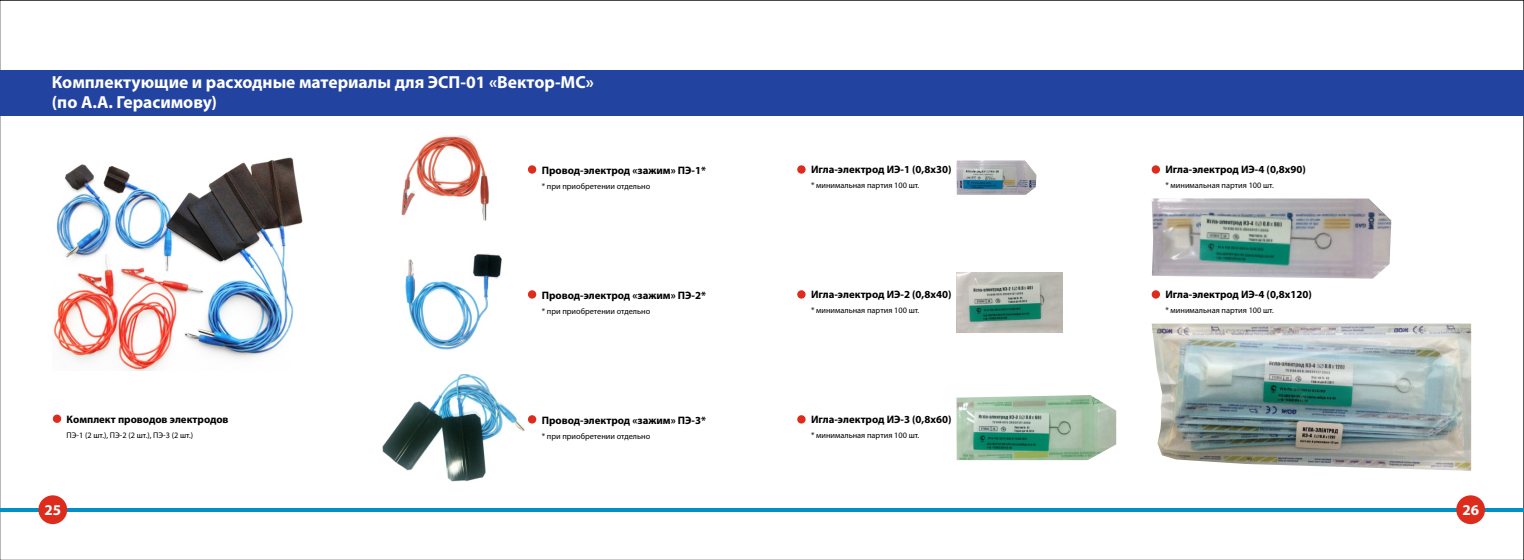
<style>
.page{position:relative;width:1524px;height:560px;background:#fff}
.page>*{position:absolute;margin:0;border:0;box-sizing:border-box;transform-origin:0 0}
.t1{font:700 17.5px/20.1px "Myriad Pro";color:#fff}
.t2{font:700 15px "Myriad Pro";color:#fff}
.t3{font:700 10.88px "Myriad Pro";color:#000}
.t4{font:8.25px "Myriad Pro";color:#000}
</style>
<div class="page">
<hr style="left:0;top:508px;width:1523px;height:3px;background:#0090c8">
<div style="left:0;top:70px;width:1523px;height:45px;background:#2243a0"></div>
<div style="left:38px;top:495px;width:29px;height:29px;background:#dd2b1c;border-radius:50%"></div>
<div style="left:1456px;top:495px;width:29px;height:29px;background:#dd2b1c;border-radius:50%"></div>
<img style="left:405px;top:254px;width:97px;height:96px">
<img style="left:401px;top:135px;width:88px;height:86px">
<img style="left:382px;top:374px;width:142px;height:107px">
<img style="left:53px;top:157px;width:250px;height:213px">
<div style="left:53px;top:414px;width:8px;height:9px;background:#dd2b1c;border-radius:50%"></div>
<div style="left:528px;top:165px;width:8px;height:9px;background:#dd2b1c;border-radius:50%"></div>
<div style="left:528px;top:290px;width:8px;height:9px;background:#dd2b1c;border-radius:50%"></div>
<div style="left:528px;top:415px;width:8px;height:8px;background:#dd2b1c;border-radius:50%"></div>
<img style="left:956px;top:160px;width:80px;height:35px">
<img style="left:956px;top:272px;width:107px;height:61px">
<img style="left:956px;top:395px;width:160px;height:65px">
<img style="left:1151px;top:198px;width:240px;height:81px">
<img style="left:1151px;top:323px;width:320px;height:148px">
<div style="left:797px;top:165px;width:8px;height:9px;background:#dd2b1c;border-radius:50%"></div>
<div style="left:797px;top:290px;width:8px;height:9px;background:#dd2b1c;border-radius:50%"></div>
<div style="left:797px;top:415px;width:8px;height:8px;background:#dd2b1c;border-radius:50%"></div>
<svg style="left:1151px;top:165px;width:9px;height:9px"></svg>
<svg style="left:1151px;top:290px;width:9px;height:9px"></svg>
<h1 class="t1" style="left:52px;top:73px;width:543px">Комплектующие и расходные материалы для ЭСП-01 «Вектор-МС» (по А.А. Герасимову)</h1>
<p class="t3" style="left:542px;top:166px;width:166px">Провод-электрод «зажим» ПЭ-1*</p>
<p class="t4" style="left:542px;top:183px;width:110px">* при приобретении отдельно</p>
<p class="t3" style="left:811px;top:165px;width:142px">Игла-электрод ИЭ-1 (0,8х30)</p>
<p class="t4" style="left:811px;top:182px;width:110px">* минимальная партия 100 шт.</p>
<p class="t3" style="left:1165px;top:165px;width:142px">Игла-электрод ИЭ-4 (0,8х90)</p>
<p class="t4" style="left:1165px;top:182px;width:110px">* минимальная партия 100 шт.</p>
<p class="t3" style="left:542px;top:291px;width:166px">Провод-электрод «зажим» ПЭ-2*</p>
<p class="t4" style="left:542px;top:308px;width:110px">* при приобретении отдельно</p>
<p class="t3" style="left:811px;top:290px;width:142px">Игла-электрод ИЭ-2 (0,8х40)</p>
<p class="t4" style="left:811px;top:307px;width:110px">* минимальная партия 100 шт.</p>
<p class="t3" style="left:1165px;top:290px;width:148px">Игла-электрод ИЭ-4 (0,8х120)</p>
<p class="t4" style="left:1165px;top:307px;width:110px">* минимальная партия 100 шт.</p>
<p class="t3" style="left:67px;top:415px;width:163px">Комплект проводов электродов</p>
<p class="t4" style="left:67px;top:432px;width:128px">ПЭ-1 (2 шт.), ПЭ-2 (2 шт.), ПЭ-3 (2 шт.)</p>
<p class="t3" style="left:542px;top:416px;width:166px">Провод-электрод «зажим» ПЭ-3*</p>
<p class="t4" style="left:542px;top:433px;width:110px">* при приобретении отдельно</p>
<p class="t3" style="left:811px;top:415px;width:142px">Игла-электрод ИЭ-3 (0,8х60)</p>
<p class="t4" style="left:811px;top:432px;width:110px">* минимальная партия 100 шт.</p>
<h2 class="t2" style="left:45px;top:503px;width:18px">25</h2>
<h2 class="t2" style="left:1462px;top:503px;width:18px">26</h2>
</div>
